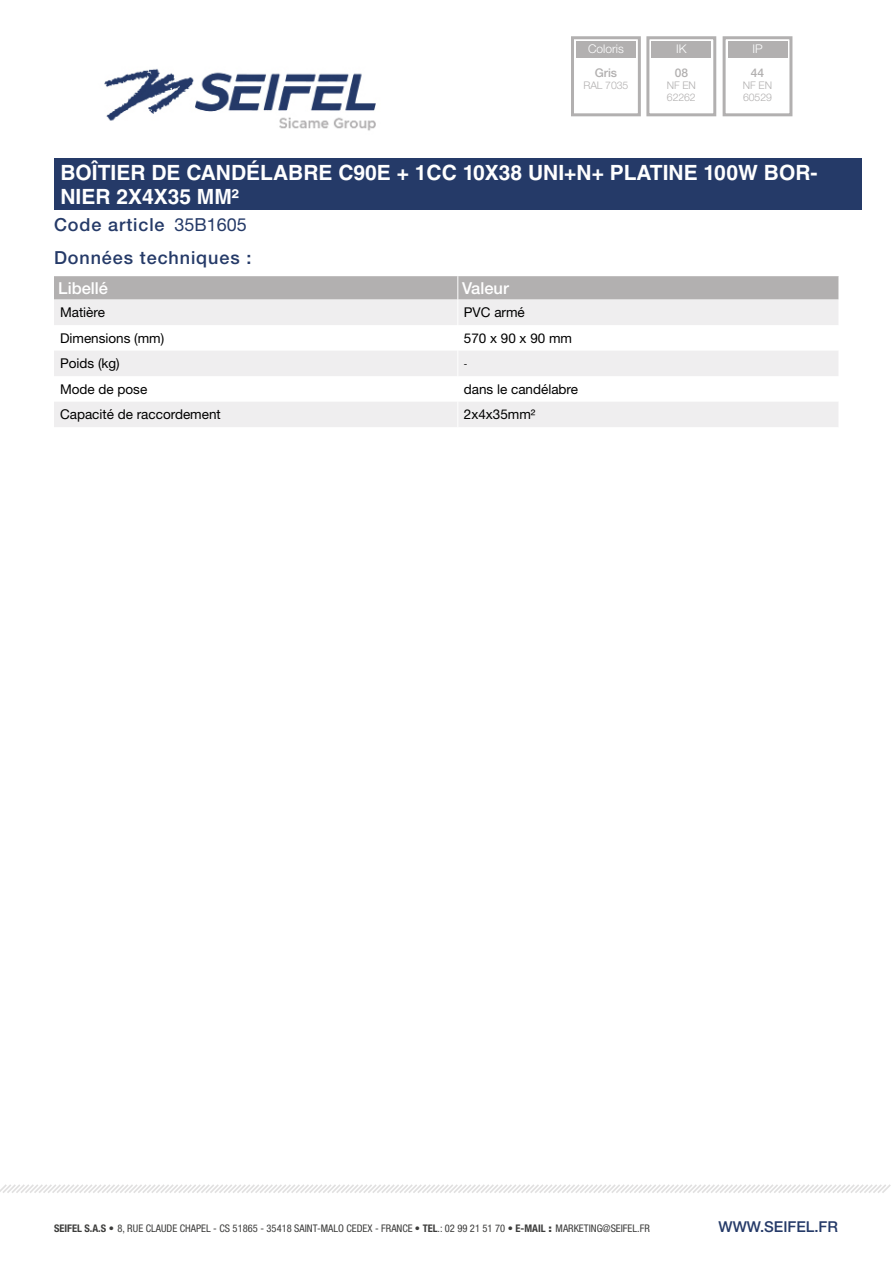
<style>
.page{position:relative;width:893px;height:1263px;background:#fff}
.page>*{position:absolute;margin:0;border:0;box-sizing:border-box;transform-origin:0 0}
.t1{font:700 21px/24px "Helvetica LT Std";color:#fff}
.t2{font:500 18px "Helvetica Neue LT Std";letter-spacing:.05em;color:#253a68}
.t3{font:18px "Helvetica Neue LT Std";color:#253a68}
.t4{font:500 16.5px "Helvetica Neue LT Std";color:#fff}
.t5{font:500 15px "Helvetica Neue LT Std";color:#253a68}
.t6{font:13.5px "Helvetica Neue LT Std";color:#000}
.t7{font:300 12px "Helvetica Neue LT Std";color:#fff}
.t8{font:500 12px "Helvetica Neue LT Std";color:#b2b0b0}
.t9{font:condensed 10.5px "Helvetica Neue LT Std";color:#3c3c3b}
.t10{font:300 10.5px/12px "Helvetica Neue LT Std";letter-spacing:-.01em;color:#b2b0b0}
.t11{font:9px "Helvetica Neue LT Std";color:#000}
.s1{font-weight:700}
.s2{font-weight:900;font-stretch:normal}
</style>
<div class="page">
<img style="left:104px;top:68px;width:272px;height:63px">
<svg style="left:0;top:1184px;width:891px;height:9px"></svg>
<div style="left:54px;top:158px;width:807px;height:52px;background:#253a68"></div>
<div style="left:576px;top:41px;width:60px;height:17px;background:#b2b0b0"></div>
<div style="left:571px;top:36px;width:70px;height:80px;border:3px solid #b2b0b0"></div>
<div style="left:652px;top:41px;width:59px;height:17px;background:#b2b0b0"></div>
<div style="left:646px;top:36px;width:70px;height:80px;border:3px solid #b2b0b0"></div>
<div style="left:728px;top:41px;width:59px;height:17px;background:#b2b0b0"></div>
<div style="left:723px;top:36px;width:69px;height:80px;border:3px solid #b2b0b0"></div>
<svg style="left:54px;top:276px;width:785px;height:151px"></svg>
<p class="t7" style="left:588px;top:41px;width:37px">Coloris</p>
<p class="t8" style="left:595px;top:66px;width:24px">Gris</p>
<p class="t10" style="left:583px;top:79px;width:46px">RAL 7035</p>
<p class="t7" style="left:676px;top:41px;width:12px">IK</p>
<p class="t8" style="left:675px;top:66px;width:15px">08</p>
<p class="t10" style="left:667px;top:79px;width:31px">NF EN<br>62262</p>
<p class="t7" style="left:752px;top:41px;width:12px">IP</p>
<p class="t8" style="left:751px;top:66px;width:15px">44</p>
<p class="t10" style="left:743px;top:79px;width:31px">NF EN<br>60529</p>
<h1 class="t1" style="left:60px;top:160px;width:759px">BOÎTIER DE CANDÉLABRE C90E + 1CC 10X38 UNI+N+ PLATINE 100W BOR-<br>NIER 2X4X35 MM²</h1>
<h2 class="t3" style="left:174px;top:214px;width:74px">35B1605</h2>
<h2 class="t2" style="left:54px;top:214px;width:112px">Code article</h2>
<h2 class="t2" style="left:54px;top:247px;width:199px">Données techniques :</h2>
<h3 class="t4" style="left:58px;top:278px;width:51px">Libellé</h3>
<h3 class="t4" style="left:462px;top:278px;width:48px">Valeur</h3>
<p class="t6" style="left:60px;top:304px;width:47px">Matière</p>
<p class="t6" style="left:464px;top:304px;width:63px">PVC armé</p>
<p class="t6" style="left:60px;top:330px;width:106px">Dimensions (mm)</p>
<p class="t6" style="left:464px;top:330px;width:110px">570 x 90 x 90 mm</p>
<p class="t6" style="left:60px;top:355px;width:61px">Poids (kg)</p>
<p class="t11" style="left:464px;top:358px;width:5px">-</p>
<p class="t6" style="left:60px;top:381px;width:89px">Mode de pose</p>
<p class="t6" style="left:464px;top:381px;width:116px">dans le candélabre</p>
<p class="t6" style="left:60px;top:406px;width:162px">Capacité de raccordement</p>
<p class="t6" style="left:464px;top:406px;width:73px">2x4x35mm²</p>
<p class="t9" style="left:54px;top:1222px;width:597px"><span class="s1">SEIFEL S.A.S</span> <span class="s2">•</span> 8, RUE CLAUDE CHAPEL - CS 51865 - 35418 SAINT-MALO CEDEX - FRANCE • <span class="s1">TEL</span>.: 02 99 21 51 70 • <span class="s1">E-MAIL</span> <span class="s2">:</span> MARKETING@SEIFEL.FR</p>
<h3 class="t5" style="left:719px;top:1218px;width:121px">WWW.SEIFEL.FR</h3>
</div>
